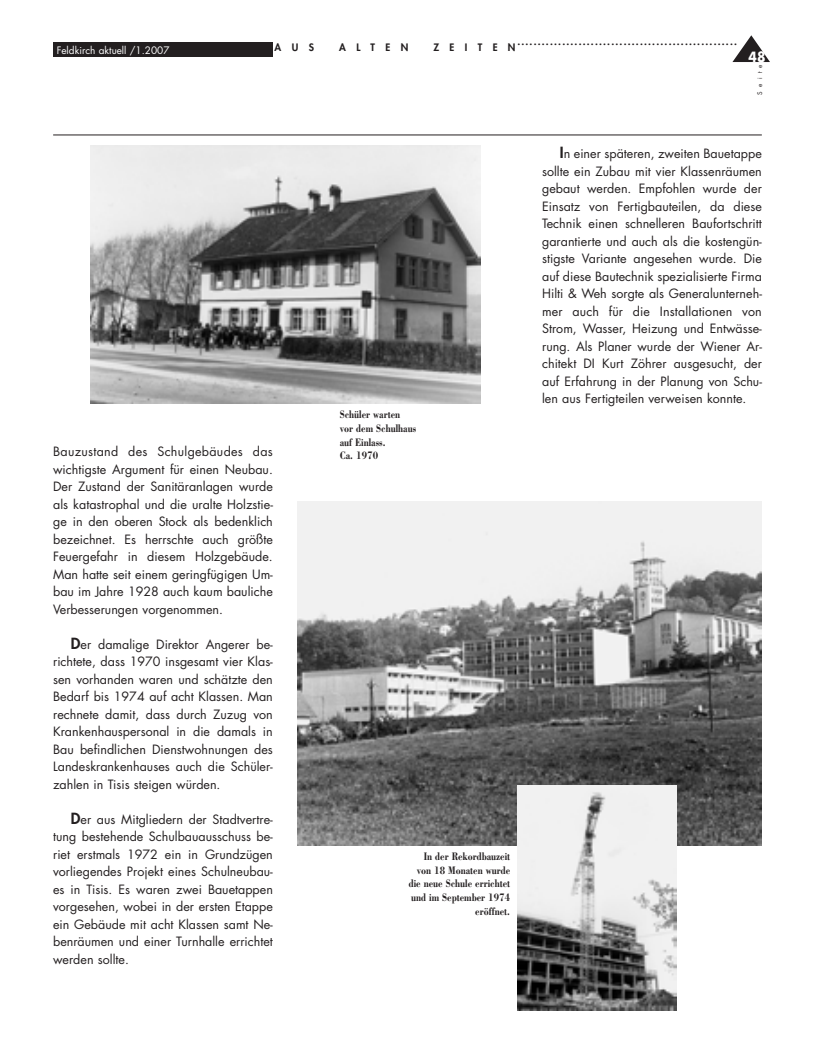
<style>
.page{position:relative;width:815px;height:1053px;background:#fff}
.page>*{position:absolute;margin:0;border:0;box-sizing:border-box;transform-origin:0 0}
.t1{font:700 13.75px "Futura";color:#fff;scale:.9 1}
.t2{font:12.5px/17.5px "Futura";color:#231f20;text-align:justify}
.t3{font:700 11.25px/13.8px "Bodoni";color:#231f20;scale:.8 1}
.t4{font:800 10px "Futura";letter-spacing:1.04em;color:#231f20}
.t5{font:10px "Futura";color:#fff}
.t6{font:6.25px "Futura";letter-spacing:.675em;color:#231f20}
.s1{font-weight:800;font-size:15px}
</style>
<div class="page">
<div style="left:53px;top:43px;width:220px;height:14px;background:#231f20"></div>
<hr style="left:53px;top:135px;width:709px;height:1px;background:#231f20">
<svg style="left:732px;top:35px;width:38px;height:27px"></svg>
<img style="left:90px;top:145px;width:390px;height:258px">
<img style="left:298px;top:502px;width:464px;height:343px">
<img style="left:517px;top:785px;width:160px;height:225px">
<p class="t5" style="left:57px;top:45px;width:114px">Feldkirch aktuell /1.2007</p>
<p class="t4" style="left:275px;top:43px;width:41px">AUS</p>
<p class="t4" style="left:339px;top:43px;width:71px">ALTEN</p>
<p class="t4" style="left:433px;top:43px;width:84px">ZEITEN</p>
<p class="t4" style="left:517px;top:36px;width:221px">......................................................</p>
<p class="t1" style="left:749px;top:51px;width:20px">48</p>
<p class="t6" style="left:757px;top:94px;width:32px;rotate:-90deg">Seite</p>
<p class="t2" style="left:53px;top:444px;width:221px">Bauzustand des Schulgebäudes das wichtigste Argument für einen Neubau.<br>Der Zustand der Sanitäranlagen wurde als katastrophal und die uralte Holzstie&shy;ge in den oberen Stock als bedenklich bezeichnet. Es herrschte auch größte Feuergefahr in diesem Holzgebäude.<br>Man hatte seit einem geringfügigen Um&shy;bau im Jahre 1928 auch kaum bauliche Verbesserungen vorgenommen.</p>
<p class="t2" style="left:53px;top:636px;width:221px;text-indent:18px"><span class="s1">D</span>er damalige Direktor Angerer be&shy;richtete, dass 1970 insgesamt vier Klas&shy;sen vorhanden waren und schätzte den Bedarf bis 1974 auf acht Klassen. Man rechnete damit, dass durch Zuzug von Krankenhauspersonal in die damals in Bau befindlichen Dienstwohnungen des Landeskrankenhauses auch die Schüler&shy;zahlen in Tisis steigen würden.</p>
<p class="t2" style="left:53px;top:811px;width:221px;text-indent:18px"><span class="s1">D</span>er aus Mitgliedern der Stadtvertre&shy;tung bestehende Schulbauausschuss be&shy;riet erstmals 1972 ein in Grundzügen vorliegendes Projekt eines Schulneubau&shy;es in Tisis. Es waren zwei Bauetappen vorgesehen, wobei in der ersten Etappe ein Gebäude mit acht Klassen samt Ne&shy;benräumen und einer Turnhalle errichtet werden sollte.</p>
<p class="t3" style="left:340px;top:407px;width:97px">Schüler warten vor dem Schulhaus auf Einlass.<br>Ca. 1970</p>
<p class="t2" style="left:542px;top:146px;width:221px;text-indent:18px"><span class="s1">I</span>n einer späteren, zweiten Bauetappe sollte ein Zubau mit vier Klassenräumen gebaut werden. Empfohlen wurde der Einsatz von Fertigbauteilen, da diese Technik einen schnelleren Baufortschritt garantierte und auch als die kostengün&shy;stigste Variante angesehen wurde. Die auf diese Bautechnik spezialisierte Firma Hilti &amp; Weh sorgte als Generalunterneh&shy;mer auch für die Installationen von Strom, Wasser, Heizung und Entwässe&shy;rung. Als Planer wurde der Wiener Ar&shy;chitekt DI Kurt Zöhrer ausgesucht, der auf Erfahrung in der Planung von Schu&shy;len aus Fertigteilen verweisen konnte.</p>
<p class="t3" style="left:409px;top:849px;width:128px;text-align:right">In der Rekordbauzeit von 18 Monaten wurde die neue Schule errichtet und im September 1974 eröffnet.</p>
</div>
